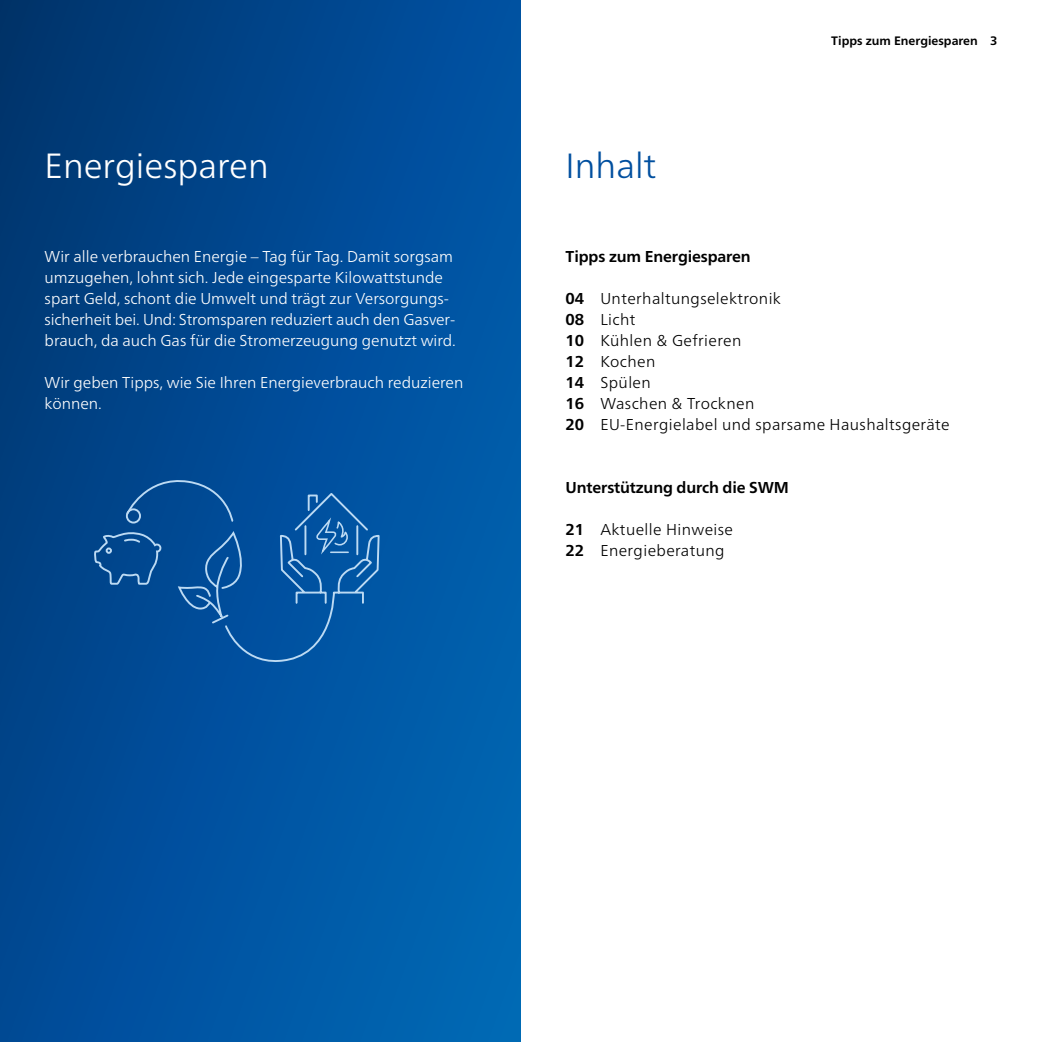
<style>
.page{position:relative;width:1042px;height:1042px;background:#fff}
.page>*{position:absolute;margin:0;border:0;box-sizing:border-box;transform-origin:0 0}
.t1{font:300 35px "Frutiger Neue LT Pro";color:#fff}
.t2{font:300 35px "Frutiger Neue LT Pro";color:#004f9f}
.t3{font:300 15.75px/21px "Frutiger Neue LT Pro";color:#fff}
.t4{font:300 15.75px/21px "Frutiger Neue LT Pro";letter-spacing:.025em;color:#000}
.t5{font:700 15.75px "Frutiger Neue LT Pro";letter-spacing:-.01em;color:#000}
.t6{font:700 12.25px "Frutiger Neue LT Pro";color:#000}
.s1{font-weight:700}
</style>
<div class="page">
<svg style="left:0;top:0;width:521px;height:1042px;background:#004e97"></svg>
<svg style="left:93px;top:431px;width:288px;height:232px;background:#08529b"></svg>
<h1 class="t1" style="left:45px;top:145px;width:226px">Energiesparen</h1>
<p class="t3" style="left:45px;top:246px;width:413px">Wir alle verbrauchen Energie – Tag für Tag. Damit sorgsam umzugehen, lohnt sich. Jede eingesparte Kilowattstunde spart Geld, schont die Umwelt und trägt zur Versorgungs&shy;sicherheit bei. Und: Stromsparen reduziert auch den Gasver&shy;brauch, da auch Gas für die Stromerzeugung genutzt wird.</p>
<p class="t3" style="left:45px;top:372px;width:420px">Wir geben Tipps, wie Sie Ihren Energieverbrauch reduzieren können.</p>
<h1 class="t2" style="left:566px;top:145px;width:92px">Inhalt</h1>
<p class="t6" style="left:831px;top:33px;width:168px">Tipps zum Energiesparen 3</p>
<p class="t5" style="left:566px;top:247px;width:186px">Tipps zum Energiesparen</p>
<p class="t4" style="left:566px;top:288px;width:386px"><span class="s1">04</span> Unterhaltungselektronik<br><span class="s1">08</span> Licht<br><span class="s1">10</span> Kühlen &amp; Gefrieren<br><span class="s1">12</span> Kochen<br><span class="s1">14</span> Spülen<br><span class="s1">16</span> Waschen &amp; Trocknen<br><span class="s1">20</span> EU-Energielabel und sparsame Haushaltsgeräte</p>
<p class="t5" style="left:566px;top:478px;width:225px">Unterstützung durch die SWM</p>
<p class="t4" style="left:566px;top:519px;width:169px"><span class="s1">21</span> Aktuelle Hinweise<br><span class="s1">22</span> Energieberatung</p>
</div>
